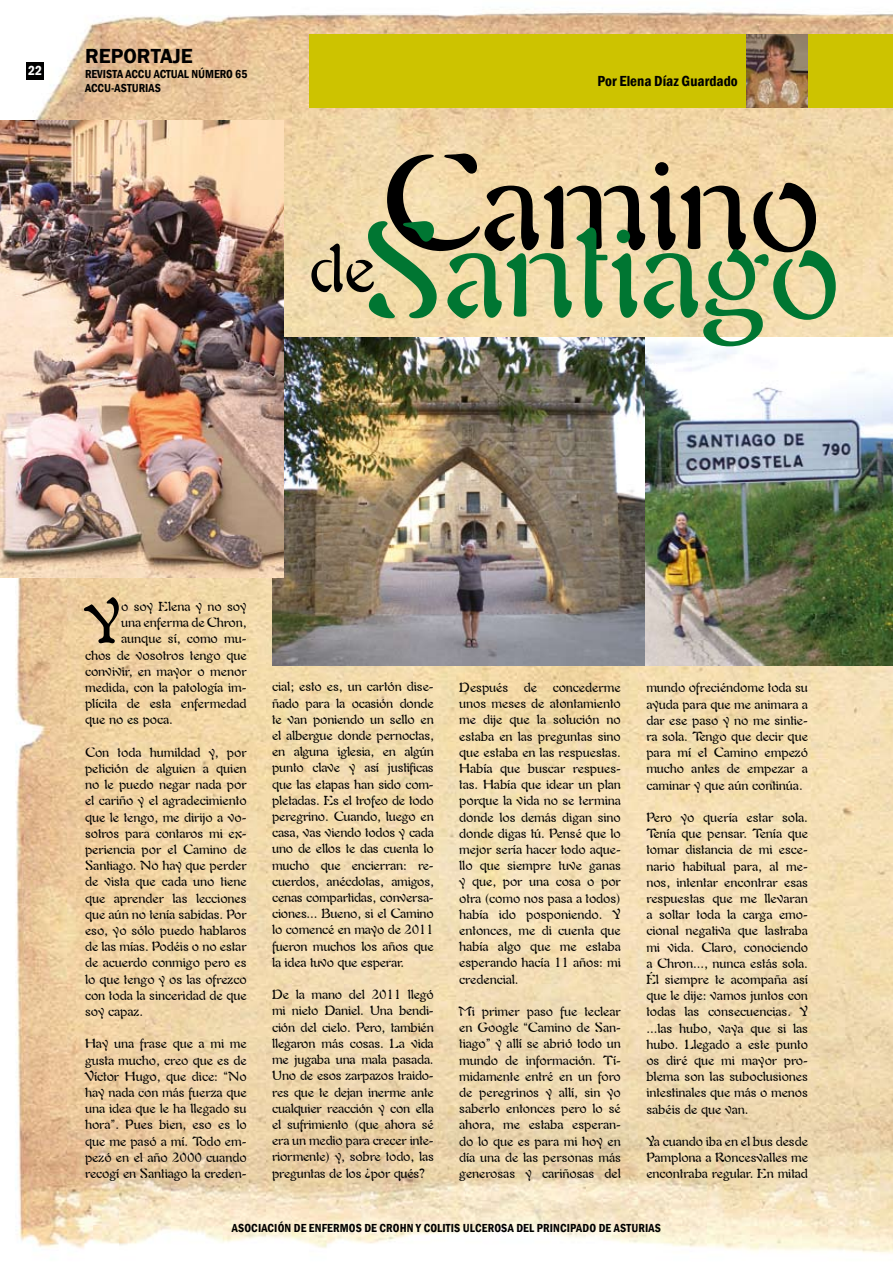
<style>
.page{position:relative;width:893px;height:1263px;background:#fff}
.page>*{position:absolute;margin:0;border:0;box-sizing:border-box;transform-origin:0 0}
.t1{font:135px "Freeform 721 BT";color:#007632}
.t2{font:135px "Freeform 721 BT";color:#000}
.t3{font:67.5px "Freeform 721 BT";color:#000}
.t4{font:59.25px "Freeform 721 BT";color:#000}
.t5{font:600 21px "Franklin Gothic";color:#000}
.t6{font:600 condensed 15px "Franklin Gothic";color:#000}
.t7{font:13.5px/16.2px "Freeform 721 BT";color:#000;text-align:justify}
.t8{font:600 condensed 13.5px "Franklin Gothic";color:#fff}
.t9{font:600 condensed 12px/14.4px "Franklin Gothic";letter-spacing:.01em;color:#000}
</style>
<div class="page">
<img style="left:16px;top:9px;width:877px;height:1245px">
<img style="left:644px;top:338px;width:249px;height:327px">
<img style="left:272px;top:338px;width:372px;height:328px">
<div style="left:309px;top:34px;width:584px;height:73px;background:#cdc300"></div>
<img style="left:746px;top:34px;width:62px;height:73px">
<div style="left:27px;top:62px;width:17px;height:17px;background:#000"></div>
<img style="left:0;top:120px;width:284px;height:458px">
<p class="t8" style="left:28px;top:62px;width:15px">22</p>
<h3 class="t5" style="left:85px;top:44px;width:13px">REPORTAJE</h3>
<p class="t9" style="left:85px;top:67px;width:6px">revi</p>
<p class="t9" style="left:85px;top:67px;width:164px;text-indent:21px">sta ACCU ACTUAL NÚMERO 65<br>ACCU-ASTURIAS</p>
<p class="t6" style="left:598px;top:71px;width:142px">Por Elena Díaz Guardado</p>
<h1 class="t2" style="left:381px;top:121px;width:442px">Camino</h1>
<h1 class="t1" style="left:361px;top:188px;width:481px">Santiago</h1>
<h2 class="t3" style="left:309px;top:227px;width:68px">de</h2>
<h3 class="t4" style="left:85px;top:587px;width:38px">Y</h3>
<p class="t7" style="left:121px;top:598px;width:127px">o soy Elena y no soy</p>
<p class="t7" style="left:121px;top:614px;width:127px">una enferma de Chron,</p>
<p class="t7" style="left:121px;top:630px;width:127px">aunque sí, como mu-</p>
<p class="t7" style="left:85px;top:647px;width:163px">chos de vosotros tengo que</p>
<p class="t7" style="left:85px;top:663px;width:163px">convivir, en mayor o menor</p>
<p class="t7" style="left:85px;top:679px;width:163px">medida, con la patología im-</p>
<p class="t7" style="left:85px;top:695px;width:163px">plícita de esta enfermedad</p>
<p class="t7" style="left:85px;top:711px;width:89px">que no es poca.</p>
<p class="t7" style="left:85px;top:744px;width:163px">Con toda humildad y, por petición de alguien a quien no le puedo negar nada por el cariño y el agradecimiento que le tengo, me dirijo a vo&shy;sotros para contaros mi ex&shy;periencia por el Camino de Santiago. No hay que perder de vista que cada uno tiene que aprender las lecciones que aún no tenía sabidas. Por eso, yo sólo puedo hablaros de las mías. Podéis o no estar de acuerdo conmigo pero es lo que tengo y os las ofrezco con toda la sinceridad de que soy capaz.</p>
<p class="t7" style="left:85px;top:1035px;width:163px">Hay una frase que a mi me gusta mucho, creo que es de Víctor Hugo, que dice: “No hay nada con más fuerza que una idea que le ha llegado su hora”. Pues bien, eso es lo que me pasó a mí. Todo em&shy;pezó en el año 2000 cuando recogí en Santiago la creden-</p>
<p class="t7" style="left:272px;top:678px;width:163px">cial; esto es, un cartón dise&shy;ñado para la ocasión donde te van poniendo un sello en el albergue donde pernoctas, en alguna iglesia, en algún punto clave y así justificas que las etapas han sido com&shy;pletadas. Es el trofeo de todo peregrino. Cuando, luego en casa, vas viendo todos y cada uno de ellos te das cuenta lo mucho que encierran: re&shy;cuerdos, anécdotas, amigos, cenas compartidas, conversa&shy;ciones... Bueno, si el Camino lo comencé en mayo de 2011 fueron muchos los años que la idea tuvo que esperar.</p>
<p class="t7" style="left:272px;top:986px;width:163px">De la mano del 2011 llegó mi nieto Daniel. Una bendi&shy;ción del cielo. Pero, también llegaron más cosas. La vida me jugaba una mala pasada.<br>Uno de esos zarpazos traido&shy;res que te dejan inerme ante cualquier reacción y con ella el sufrimiento (que ahora sé era un medio para crecer inte&shy;riormente) y, sobre todo, las preguntas de los ¿por qués?</p>
<p class="t7" style="left:459px;top:679px;width:163px">Después de concederme unos meses de atontamiento me dije que la solución no estaba en las preguntas sino que estaba en las respuestas.<br>Había que buscar respues&shy;tas. Había que idear un plan porque la vida no se termina donde los demás digan sino donde digas tú. Pensé que lo mejor sería hacer todo aque&shy;llo que siempre tuve ganas y que, por una cosa o por otra (como nos pasa a todos) había ido posponiendo. Y entonces, me di cuenta que había algo que me estaba esperando hacía 11 años: mi credencial.</p>
<p class="t7" style="left:459px;top:1003px;width:163px">Mi primer paso fue teclear en Google “Camino de San&shy;tiago” y allí se abrió todo un mundo de información. Tí&shy;midamente entré en un foro de peregrinos y allí, sin yo saberlo entonces pero lo sé ahora, me estaba esperan&shy;do lo que es para mi hoy en día una de las personas más generosas y cariñosas del</p>
<p class="t7" style="left:646px;top:679px;width:163px">mundo ofreciéndome toda su ayuda para que me animara a dar ese paso y no me sintie&shy;ra sola. Tengo que decir que para mí el Camino empezó mucho antes de empezar a caminar y que aún continúa.</p>
<p class="t7" style="left:646px;top:809px;width:163px">Pero yo quería estar sola.<br>Tenía que pensar. Tenía que tomar distancia de mi esce&shy;nario habitual para, al me&shy;nos, intentar encontrar esas respuestas que me llevaran a soltar toda la carga emo&shy;cional negativa que lastraba mi vida. Claro, conociendo a Chron..., nunca estás sola.<br>Él siempre te acompaña así que le dije: vamos juntos con todas las consecuencias. Y ...las hubo, vaya que si las hubo. Llegado a este punto os diré que mi mayor pro&shy;blema son las suboclusiones intestinales que más o menos sabéis de que van.</p>
<p class="t7" style="left:646px;top:1133px;width:163px">Ya cuando iba en el bus desde Pamplona a Roncesvalles me encontraba regular. En mitad</p>
<p class="t9" style="left:232px;top:1221px;width:430px">ASOCIACIÓN DE ENFERMOS DE CROHN Y COLITIS ULCEROSA DEL PRINCIPADO DE ASTURIAS</p>
</div>
